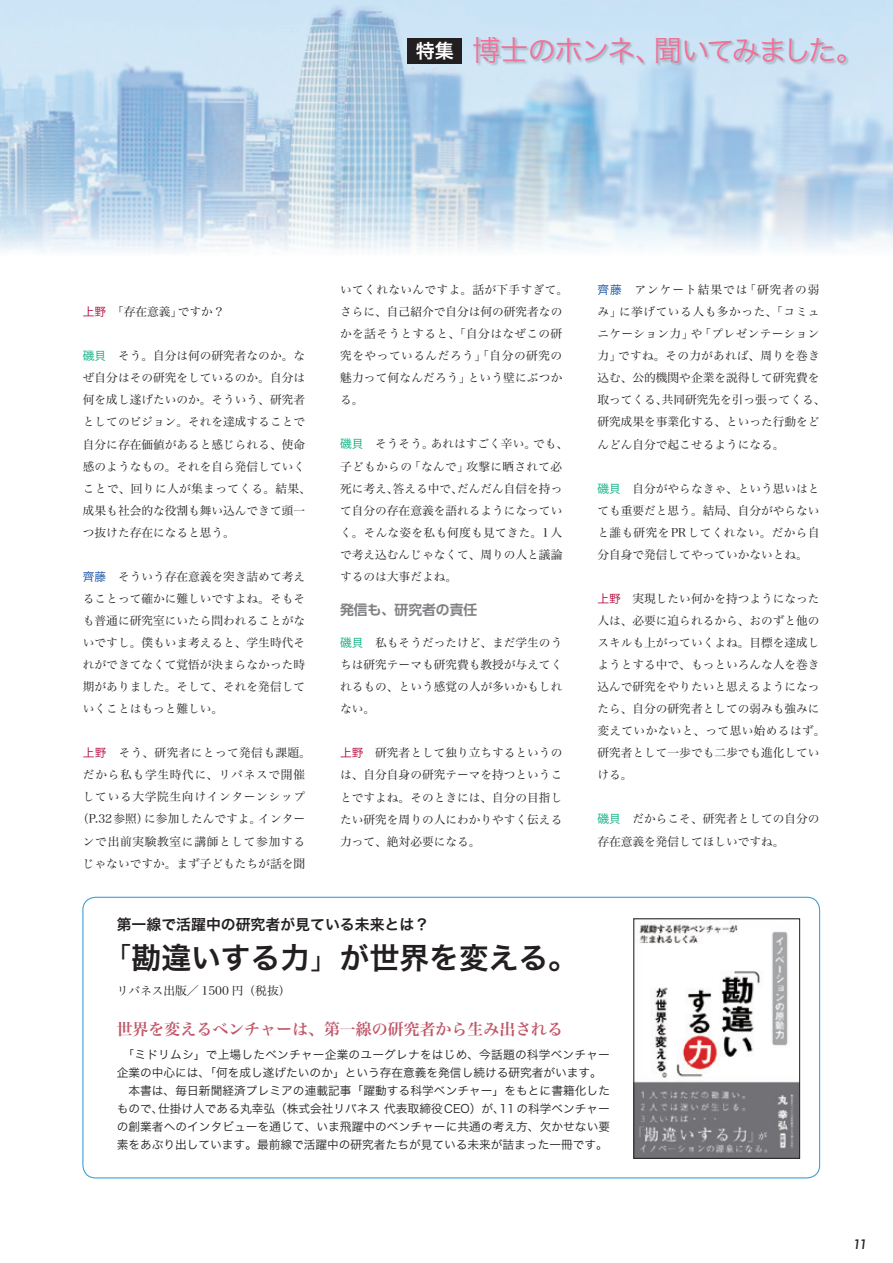
<style>
.page{position:relative;width:893px;height:1263px;background:#fff}
.page>*{position:absolute;margin:0;border:0;box-sizing:border-box;transform-origin:0 0}
.t1{font:29.7px "Hiragino Sans Pr 6 N W6";color:#231f20}
.t2{font:28.65px "Hiragino Sans Pr 6 N W3";letter-spacing:-.07em;color:#f17097}
.t3{font:15.9px "Hiragino Serif Pr 6 N W6";color:#c05668}
.t4{font:14.85px "Hiragino Sans Pr 6 N W6";color:#231f20}
.t5{font:700 13.8px "UD Shin Go Pr 6 N De";letter-spacing:-.005em;color:#808285}
.t6{font:italic 500 12.75px "Futura";color:#231f20}
.t7{font:11.7px/22px "Hiragino Serif Pr 6 N W3";color:#231f20}
.t8{font:11.7px/18px "Hiragino Sans Pr 6 N W3";letter-spacing:.005em;color:#231f20}
.t9{font:11.7px/22px "Hiragino Serif Pr 6 N W3";letter-spacing:.06em;color:#231f20;text-align:center}
.t10{font:11.7px/22px "Hiragino Serif Pr 6 N W3";letter-spacing:.03em;color:#231f20}
.s1{font-family:"Hiragino Sans Pr 6 N W6";font-size:19.2px;color:#fff}
.s2{font-family:"Hira Kaku Pro N W3";color:#b30437}
.s3{font-family:"Hira Kaku Pro N W3";color:#00ac7c}
.s4{font-family:"Hira Kaku Pro N W3";color:#0d4da1}
.s5{font-family:"Hiragino Sans Pr 6 N W3"}
</style>
<div class="page">
<img style="left:0;top:0;width:893px;height:253px">
<img style="left:636px;top:921px;width:162px;height:235px">
<div style="left:634px;top:918px;width:166px;height:240px;border:1px solid #231f20"></div>
<div style="left:473px;top:37px;width:376px;height:30px;background:#231f20;opacity:.25"></div>
<div style="left:407px;top:38px;width:55px;height:26px;background:#231f20"></div>
<h2 class="t2" style="left:416px;top:25px;width:450px"><span class="s1">特集</span> 博士のホンネ、聞いてみました。</h2>
<p class="t7" style="left:83px;top:300px;width:143px"><span class="s2">上野</span>　「存在意義」ですか？</p>
<p class="t7" style="left:83px;top:344px;width:229px"><span class="s3">磯貝</span>　そう。自分は何の研究者なのか。なぜ自分はその研究をしているのか。自分は何を成し遂げたいのか。そういう、研究者としてのビジョン。それを達成することで自分に存在価値があると感じられる、使命感のようなもの。それを自ら発信していくことで、回りに人が集まってくる。結果、成果も社会的な役割も舞い込んできて頭一つ抜けた存在になると思う。</p>
<p class="t7" style="left:83px;top:564px;width:224px;text-align:justify"><span class="s4">齊藤</span>　そういう存在意義を突き詰めて考えることって確かに難しいですよね。そもそも普通に研究室にいたら問われることがないですし。僕もいま考えると、学生時代それができてなくて覚悟が決まらなかった時期がありました。そして、それを発信していくことはもっと難しい。</p>
<p class="t9" style="left:77px;top:741px;width:235px"><span class="s2">上野</span>　そう、研究者にとって発信も課題。だから私も学生時代に、リバネスで開催している大学院生向けインターンシップ（P.32参照）に参加したんですよ。インターンで出前実験教室に講師として参加するじゃないですか。まず子どもたちが話を聞</p>
<p class="t10" style="left:340px;top:278px;width:229px">いてくれないんですよ。話が下手すぎて。さらに、自己紹介で自分は何の研究者なのかを話そうとすると、「自分はなぜこの研究をやっているんだろう」「自分の研究の魅力って何なんだろう」という壁にぶつかる。</p>
<p class="t7" style="left:340px;top:432px;width:230px"><span class="s3">磯貝</span>　そうそう。あれはすごく辛い。でも、子どもからの「なんで」攻撃に晒されて必死に考え、答える中で、だんだん自信を持って自分の存在意義を語れるようになっていく。そんな姿を私も何度も見てきた。1人で考え込むんじゃなくて、周りの人と議論するのは大事だよね。</p>
<p class="t5" style="left:340px;top:599px;width:139px">発信も、研究者の責任</p>
<p class="t7" style="left:340px;top:631px;width:224px;text-align:justify"><span class="s3">磯貝</span>　私もそうだったけど、まだ学生のうちは研究テーマも研究費も教授が与えてくれるもの、という感覚の人が多いかもしれない。</p>
<p class="t7" style="left:340px;top:741px;width:224px;text-align:justify"><span class="s2">上野</span>　研究者として独り立ちするというのは、自分自身の研究テーマを持つということですよね。そのときには、自分の目指したい研究を周りの人にわかりやすく伝える力って、絶対必要になる。</p>
<p class="t4" style="left:117px;top:911px;width:314px">第一線で活躍中の研究者が見ている未来とは？</p>
<h1 class="t1" style="left:102px;top:931px;width:478px"><span class="s5">「</span>勘違いする力<span class="s5">」</span>が世界を変える。</h1>
<p class="t7" style="left:117px;top:979px;width:175px">リバネス出版／ 1500 円（税抜）</p>
<p class="t7" style="left:597px;top:278px;width:230px"><span class="s4">齊藤</span>　アンケート結果では「研究者の弱み」に挙げている人も多かった、「コミュニケーション力」や「プレゼンテーション力」ですね。その力があれば、周りを巻き込む、公的機関や企業を説得して研究費を取ってくる、共同研究先を引っ張ってくる、研究成果を事業化する、といった行動をどんどん自分で起こせるようになる。</p>
<p class="t7" style="left:597px;top:476px;width:224px;text-align:justify"><span class="s3">磯貝</span>　自分がやらなきゃ、という思いはとても重要だと思う。結局、自分がやらないと誰も研究をPRしてくれない。だから自分自身で発信してやっていかないとね。</p>
<p class="t7" style="left:597px;top:586px;width:229px"><span class="s2">上野</span>　実現したい何かを持つようになった人は、必要に迫られるから、おのずと他のスキルも上がっていくよね。目標を達成しようとする中で、もっといろんな人を巻き込んで研究をやりたいと思えるようになったら、自分の研究者としての弱みも強みに変えていかないと、って思い始めるはず。研究者として一歩でも二歩でも進化していける。</p>
<p class="t7" style="left:597px;top:807px;width:224px"><span class="s3">磯貝</span>　だからこそ、研究者としての自分の存在意義を発信してほしいですね。</p>
<h3 class="t3" style="left:117px;top:1015px;width:448px">世界を変えるベンチャーは、第一線の研究者から生み出される</h3>
<p class="t8" style="left:117px;top:1044px;width:495px">　「ミドリムシ」で上場したベンチャー企業のユーグレナをはじめ、今話題の科学ベンチャー企業の中心には、「何を成し遂げたいのか」という存在意義を発信し続ける研究者がいます。　本書は、毎日新聞経済プレミアの連載記事「躍動する科学ベンチャー」をもとに書籍化したもので、仕掛け人である丸幸弘（株式会社リバネス 代表取締役CEO）が、11の科学ベンチャーの創業者へのインタビューを通じて、いま飛躍中のベンチャーに共通の考え方、欠かせない要素をあぶり出しています。最前線で活躍中の研究者たちが見ている未来が詰まった一冊です。</p>
<p class="t6" style="left:853px;top:1235px;width:16px">11</p>
</div>
